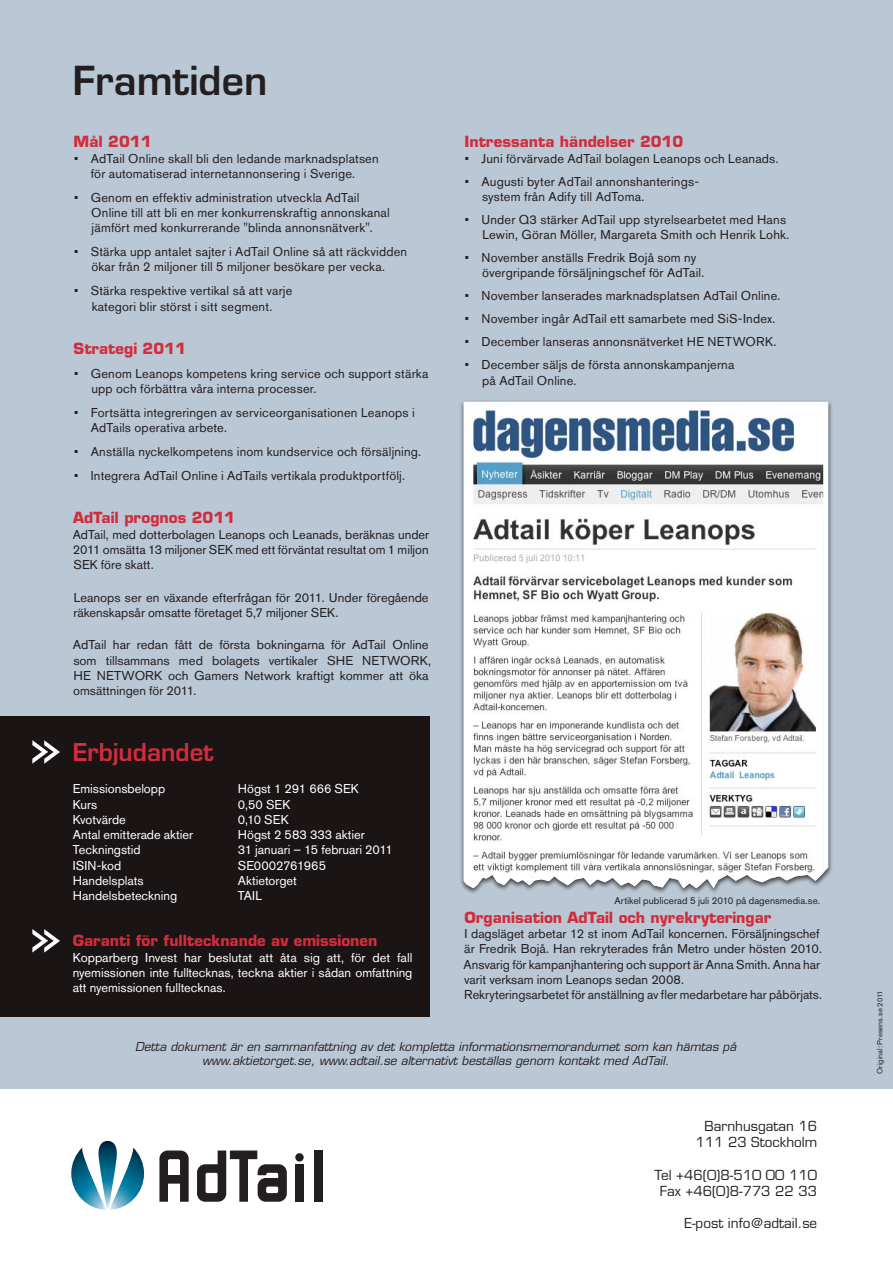
<style>
.page{position:relative;width:893px;height:1263px;background:#fff}
.page>*{position:absolute;margin:0;border:0;box-sizing:border-box;transform-origin:0 0}
.t1{font:600 39px "Eurostile LT Std";color:#231f20}
.t2{font:600 24px "Eurostile LT Std";color:#d22d3c}
.t3{font:700 15px "Eurostile LT Std";color:#d22d3c}
.t4{font:13.5px/16.2px "Eurostile LT Std";color:#231f20;text-align:right}
.t5{font:12.75px/15.3px "Akzidenz Grotesk BQ";letter-spacing:.01em;color:#231f20}
.t6{font:12.75px/15.3px "Akzidenz Grotesk BQ";color:#fff;text-align:justify}
.t7{font:italic 12px/14.4px "Eurostile LT Std";color:#231f20;text-align:center}
.t8{font:9.75px "Akzidenz Grotesk BQ";letter-spacing:.01em;color:#231f20}
.t9{font:7.5px "Akzidenz Grotesk BQ";letter-spacing:.01em;color:#231f20}
</style>
<div class="page">
<div style="left:0;top:0;width:893px;height:1089px;background:#bac8d5"></div>
<div style="left:0;top:716px;width:429px;height:300px;background:#1a1415"></div>
<svg style="left:71px;top:1141px;width:73px;height:69px"></svg>
<svg style="left:159px;top:1150px;width:30px;height:52px"></svg>
<svg style="left:197px;top:1150px;width:90px;height:52px"></svg>
<div style="left:295px;top:1164px;width:9px;height:38px;background:#231f20"></div>
<div style="left:314px;top:1150px;width:9px;height:52px;background:#231f20"></div>
<div style="left:295px;top:1153px;width:9px;height:8px;background:#231f20;border-radius:50%"></div>
<div style="left:459px;top:399px;width:374px;height:495px;background:#231f20;opacity:.77"></div>
<svg style="left:463px;top:402px;width:365px;height:486px;background:#f4f5f6"></svg>
<img style="left:466px;top:404px;width:357px;height:484px">
<svg style="left:32px;top:740px;width:28px;height:24px"></svg>
<svg style="left:32px;top:929px;width:28px;height:23px"></svg>
<h1 class="t1" style="left:73px;top:57px;width:196px">Framtiden</h1>
<p class="t3" style="left:74px;top:133px;width:79px">Mål 2011</p>
<p class="t5" style="left:74px;top:150px;width:306px;text-align:center">• AdTail Online skall bli den ledande marknadsplatsen för automatiserad internetannonsering i Sverige.</p>
<p class="t5" style="left:91px;top:190px;width:300px;text-indent:-17px">• Genom en effektiv administration utveckla AdTail<br>Online till att bli en mer konkurrenskraftig annonskanal jämfört med konkurrerande "blinda annonsnätverk".</p>
<p class="t5" style="left:74px;top:244px;width:335px;text-align:center">• Stärka upp antalet sajter i AdTail Online så att räckvidden ökar från 2 miljoner till 5 miljoner besökare per vecka.</p>
<p class="t5" style="left:74px;top:283px;width:220px;text-align:center">• Stärka respektive vertikal så att varje kategori blir störst i sitt segment.</p>
<p class="t3" style="left:74px;top:339px;width:114px">Strategi 2011</p>
<p class="t5" style="left:91px;top:366px;width:339px;text-indent:-17px">• Genom Leanops kompetens kring service och support stärka upp och förbättra våra interna processer.</p>
<p class="t5" style="left:91px;top:405px;width:326px;text-indent:-17px">• Fortsätta integreringen av serviceorganisationen Leanops i<br>AdTails operativa arbete.</p>
<p class="t5" style="left:74px;top:444px;width:348px">• Anställa nyckelkompetens inom kundservice och försäljning.</p>
<p class="t5" style="left:74px;top:468px;width:332px">• Integrera AdTail Online i AdTails vertikala produktportfölj.</p>
<p class="t3" style="left:73px;top:509px;width:163px">AdTail prognos 2011</p>
<p class="t5" style="left:73px;top:526px;width:358px;text-align:justify">AdTail, med dotterbolagen Leanops och Leanads, beräknas under 2011 omsätta 13 miljoner SEK med ett förväntat resultat om 1 miljon SEK före skatt.</p>
<p class="t5" style="left:74px;top:589px;width:357px">Leanops ser en växande efterfrågan för 2011. Under föregående räkenskapsår omsatte företaget 5,7 miljoner SEK.</p>
<p class="t5" style="left:73px;top:637px;width:360px">AdTail har redan fått de första bokningarna för AdTail Online som tillsammans med bolagets vertikaler SHE NETWORK, HE NETWORK och Gamers Network kraftigt kommer att öka omsättningen för 2011.</p>
<h2 class="t2" style="left:73px;top:737px;width:142px">Erbjudandet</h2>
<p class="t6" style="left:73px;top:781px;width:94px">Emissionsbelopp</p>
<p class="t6" style="left:238px;top:781px;width:123px">Högst 1 291 666 SEK</p>
<p class="t6" style="left:73px;top:796px;width:26px">Kurs</p>
<p class="t6" style="left:238px;top:796px;width:54px">0,50 SEK</p>
<p class="t6" style="left:73px;top:812px;width:55px">Kvotvärde</p>
<p class="t6" style="left:238px;top:812px;width:52px">0,10 SEK</p>
<p class="t6" style="left:73px;top:827px;width:122px">Antal emitterade aktier</p>
<p class="t6" style="left:238px;top:827px;width:129px">Högst 2 583 333 aktier</p>
<p class="t6" style="left:73px;top:842px;width:69px">Teckningstid</p>
<p class="t6" style="left:238px;top:842px;width:157px">31 januari – 15 februari 2011</p>
<p class="t6" style="left:73px;top:857px;width:50px">ISIN-kod</p>
<p class="t6" style="left:238px;top:857px;width:90px">SE0002761965</p>
<p class="t6" style="left:73px;top:873px;width:72px">Handelsplats</p>
<p class="t6" style="left:238px;top:873px;width:61px">Aktietorget</p>
<p class="t6" style="left:73px;top:888px;width:106px">Handelsbeteckning</p>
<p class="t6" style="left:238px;top:888px;width:26px">TAIL</p>
<p class="t3" style="left:73px;top:932px;width:306px">Garanti för fulltecknande av emissionen</p>
<p class="t6" style="left:73px;top:949px;width:341px">Kopparberg Invest har beslutat att åta sig att, för det fall nyemissionen inte fulltecknas, teckna aktier i sådan omfattning att nyemissionen fulltecknas.</p>
<p class="t3" style="left:465px;top:133px;width:220px">Intressanta händelser 2010</p>
<p class="t5" style="left:465px;top:150px;width:315px">• Juni förvärvade AdTail bolagen Leanops och Leanads.</p>
<p class="t5" style="left:482px;top:173px;width:218px;text-indent:-17px">• Augusti byter AdTail annonshanterings&shy;system från Adify till AdToma.</p>
<p class="t5" style="left:465px;top:212px;width:326px;text-align:right">• Under Q3 stärker AdTail upp styrelsearbetet med Hans<br>Lewin, Göran Möller, Margareta Smith och Henrik Lohk.</p>
<p class="t5" style="left:482px;top:250px;width:224px;text-indent:-17px">• November anställs Fredrik Bojå som ny övergripande försäljningschef för AdTail.</p>
<p class="t5" style="left:465px;top:288px;width:317px">• November lanserades marknadsplatsen AdTail Online.</p>
<p class="t5" style="left:465px;top:311px;width:312px">• November ingår AdTail ett samarbete med SiS-Index.</p>
<p class="t5" style="left:465px;top:334px;width:313px">• December lanseras annonsnätverket HE NETWORK.</p>
<p class="t5" style="left:482px;top:357px;width:254px;text-indent:-17px">• December säljs de första annonskampanjerna på AdTail Online.</p>
<p class="t8" style="left:614px;top:894px;width:207px">Artikel publicerad 5 juli 2010 på dagensmedia.se.</p>
<p class="t3" style="left:464px;top:908px;width:309px">Organisation AdTail och nyrekryteringar</p>
<p class="t5" style="left:463px;top:926px;width:360px">I dagsläget arbetar 12 st inom AdTail koncernen. Försäljningschef är Fredrik Bojå. Han rekryterades från Metro under hösten 2010.<br>Ansvarig för kampanjhantering och support är Anna Smith. Anna har varit verksam inom Leanops sedan 2008.<br>Rekryteringsarbetet för anställning av fler medarbetare har påbörjats.</p>
<p class="t7" style="left:135px;top:1039px;width:603px">Detta dokument är en sammanfattning av det kompletta informationsmemorandumet som kan hämtas på www.aktietorget.se, www.adtail.se alternativt beställas genom kontakt med AdTail.</p>
<p class="t4" style="left:695px;top:1118px;width:123px">Barnhusgatan 16<br>111 23 Stockholm</p>
<p class="t4" style="left:654px;top:1167px;width:164px;text-align:center">Tel +46(0)8-510 00 110<br>Fax +46(0)8-773 22 33</p>
<p class="t4" style="left:685px;top:1215px;width:134px">E-post info@adtail.se</p>
<p class="t9" style="left:875px;top:1074px;width:85px;rotate:-90deg">Original: Presens.se 2011</p>
</div>
